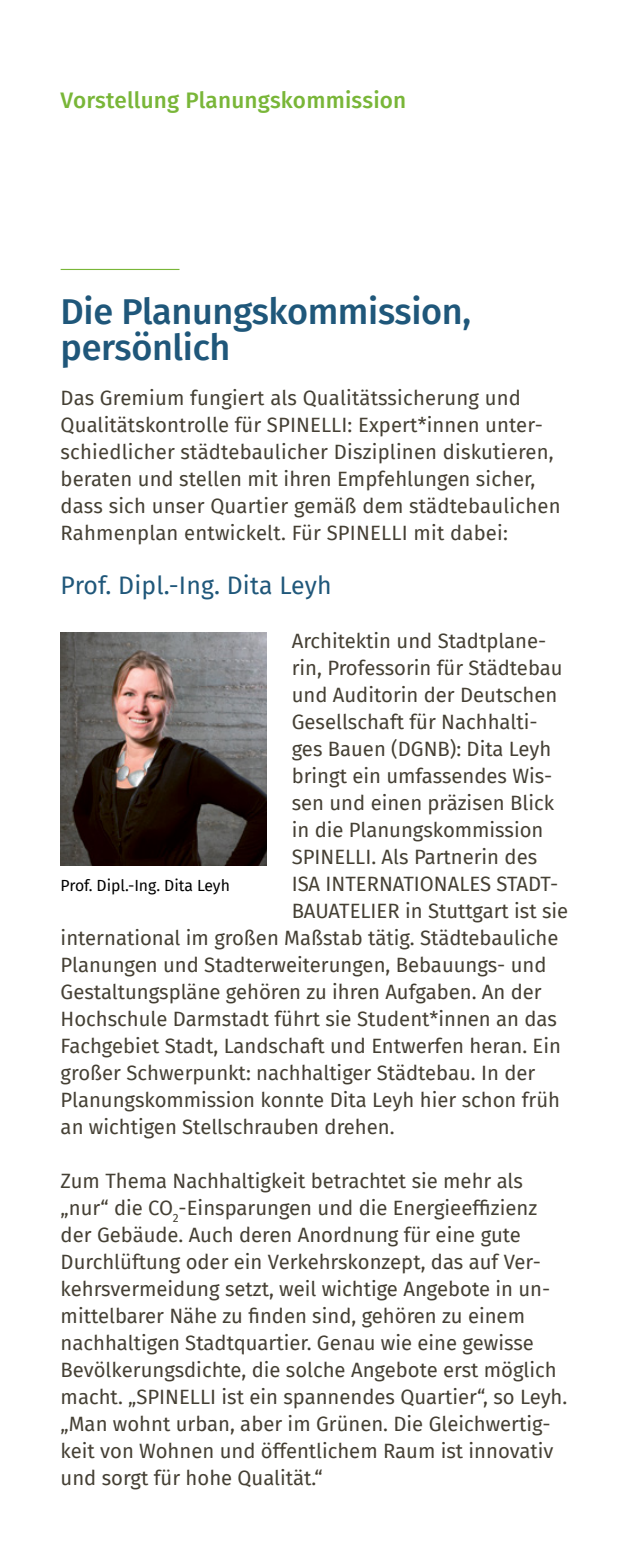
<style>
.page{position:relative;width:632px;height:1550px;background:#fff}
.page>*{position:absolute;margin:0;border:0;box-sizing:border-box;transform-origin:0 0}
.t1{font:500 36px/36px "Fira Sans";letter-spacing:-.01em;color:#1f577a}
.t2{font:24.75px "Fira Sans";letter-spacing:.005em;color:#1f577a}
.t3{font:500 22.5px "Fira Sans";letter-spacing:.01em;color:#79b638}
.t4{font:20.25px/27px "Fira Sans";color:#454034}
.t5{font:15.75px "Fira Sans";color:#000}
</style>
<div class="page">
<hr style="left:61px;top:269px;width:118px;height:1px;background:#79b638">
<img style="left:61px;top:633px;width:205px;height:233px">
<p class="t3" style="left:61px;top:84px;width:347px">Vorstellung Planungskommission</p>
<h1 class="t1" style="left:61px;top:293px;width:412px">Die Planungskommission, persönlich</h1>
<p class="t4" style="left:61px;top:384px;width:501px">Das Gremium fungiert als Qualitätssicherung und Qualitätskontrolle für SPINELLI: Expert*innen unter&shy;schiedlicher städtebaulicher Disziplinen diskutieren, beraten und stellen mit ihren Empfehlungen sicher, dass sich unser Quartier gemäß dem städtebaulichen Rahmenplan entwickelt. Für SPINELLI mit dabei:</p>
<p class="t2" style="left:61px;top:568px;width:272px">Prof. Dipl.-Ing. Dita Leyh</p>
<p class="t4" style="left:291px;top:627px;width:256px">Architektin und Stadtplane-</p>
<p class="t4" style="left:291px;top:654px;width:272px">rin, Professorin für Städtebau</p>
<p class="t4" style="left:291px;top:681px;width:267px">und Auditorin der Deutschen</p>
<p class="t4" style="left:291px;top:708px;width:247px">Gesellschaft für Nachhalti-</p>
<p class="t4" style="left:291px;top:735px;width:261px">ges Bauen (DGNB): Dita Leyh</p>
<p class="t4" style="left:291px;top:762px;width:262px">bringt ein umfassendes Wis-</p>
<p class="t4" style="left:291px;top:789px;width:264px">sen und einen präzisen Blick</p>
<p class="t4" style="left:291px;top:816px;width:253px">in die Planungskommission</p>
<p class="t4" style="left:291px;top:843px;width:247px">SPINELLI. Als Partnerin des</p>
<p class="t4" style="left:291px;top:870px;width:268px">ISA INTERNATIONALES STADT-</p>
<p class="t4" style="left:291px;top:897px;width:278px">BAUATELIER in Stuttgart ist sie</p>
<p class="t4" style="left:61px;top:924px;width:499px">international im großen Maßstab tätig. Städtebauliche</p>
<p class="t4" style="left:61px;top:951px;width:487px">Planungen und Stadterweiterungen, Bebauungs- und</p>
<p class="t4" style="left:61px;top:978px;width:482px">Gestaltungspläne gehören zu ihren Aufgaben. An der</p>
<p class="t4" style="left:61px;top:1005px;width:497px">Hochschule Darmstadt führt sie Student*innen an das</p>
<p class="t4" style="left:61px;top:1032px;width:501px">Fachgebiet Stadt, Landschaft und Entwerfen heran. Ein</p>
<p class="t4" style="left:61px;top:1059px;width:476px">großer Schwerpunkt: nachhaltiger Städtebau. In der</p>
<p class="t4" style="left:61px;top:1086px;width:500px">Planungskommission konnte Dita Leyh hier schon früh</p>
<p class="t4" style="left:61px;top:1113px;width:335px">an wichtigen Stellschrauben drehen.</p>
<p class="t4" style="left:61px;top:1167px;width:508px">Zum Thema Nachhaltigkeit betrachtet sie mehr als „nur“ die CO<sub>2</sub>-Einsparungen und die Energieeffizienz der Gebäude. Auch deren Anordnung für eine gute Durchlüftung oder ein Verkehrskonzept, das auf Ver&shy;kehrsvermeidung setzt, weil wichtige Angebote in un&shy;mittelbarer Nähe zu finden sind, gehören zu einem nachhaltigen Stadtquartier. Genau wie eine gewisse Bevölkerungsdichte, die solche Angebote erst möglich macht. „SPINELLI ist ein spannendes Quartier“, so Leyh. „Man wohnt urban, aber im Grünen. Die Gleichwertig&shy;keit von Wohnen und öffentlichem Raum ist innovativ und sorgt für hohe Qualität.“</p>
<p class="t5" style="left:61px;top:874px;width:171px">Prof. Dipl.-Ing. Dita Leyh</p>
</div>
